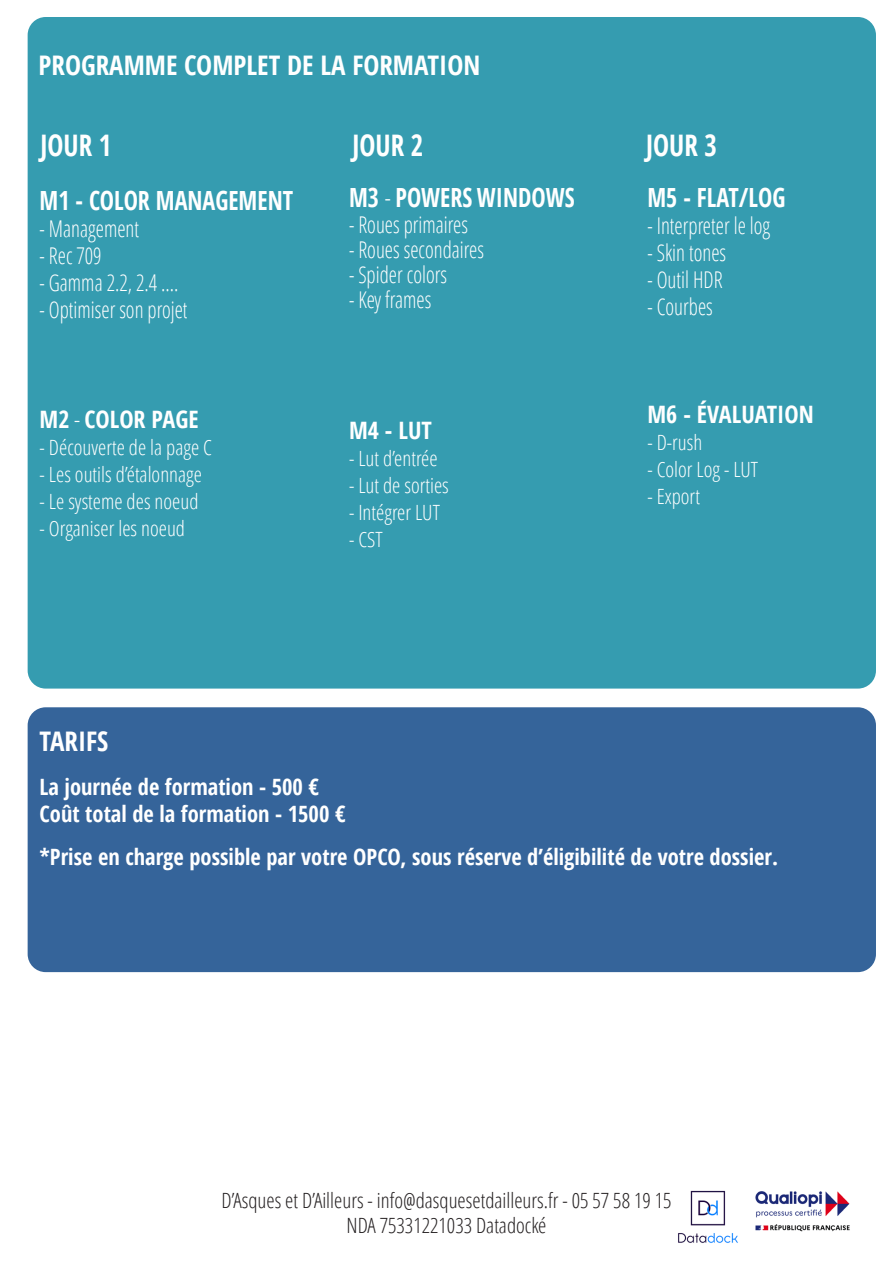
<style>
.page{position:relative;width:893px;height:1263px;background:#fff}
.page>*{position:absolute;margin:0;border:0;box-sizing:border-box;transform-origin:0 0}
.t1{font:700 condensed 29.7px "Open Sans";color:#fff;scale:.91 1}
.t2{font:700 condensed 27px "Open Sans";color:#fff}
.t3{font:700 condensed 26.4px "Open Sans";color:#fff;scale:.91 1}
.t4{font:700 condensed 24px "Open Sans";color:#fff}
.t5{font:300 condensed 23.1px "Open Sans";color:#fff;scale:.91 1}
.t6{font:700 condensed 22.5px "Open Sans";color:#fff}
.t7{font:300 condensed 21px "Open Sans";color:#fff}
.t8{font:300 condensed 21px/25.2px "Open Sans";color:#231f20;text-align:center}
.s1{font-weight:300}
</style>
<div class="page">
<img style="left:678px;top:1190px;width:60px;height:53px">
<img style="left:755px;top:1191px;width:95px;height:41px">
<div style="left:28px;top:17px;width:848px;height:671px;background:#359cb0;border-radius:18px"></div>
<div style="left:28px;top:707px;width:848px;height:265px;background:#35649a;border-radius:18px"></div>
<p class="t2" style="left:39px;top:46px;width:443px">PROGRAMME COMPLET DE LA FORMATION</p>
<p class="t1" style="left:40px;top:124px;width:79px">JOUR 1</p>
<p class="t1" style="left:352px;top:124px;width:79px">JOUR 2</p>
<p class="t1" style="left:646px;top:124px;width:79px">JOUR 3</p>
<p class="t3" style="left:40px;top:182px;width:280px">M1 - COLOR MANAGEMENT</p>
<p class="t5" style="left:40px;top:213px;width:111px">- Management</p>
<p class="t5" style="left:40px;top:240px;width:70px">- Rec 709</p>
<p class="t5" style="left:40px;top:267px;width:154px">- Gamma 2.2, 2.4 ....</p>
<p class="t5" style="left:40px;top:294px;width:164px">- Optimiser son projet</p>
<p class="t4" style="left:40px;top:403px;width:160px">M2 <span class="s1">-</span> COLOR PAGE</p>
<p class="t7" style="left:40px;top:433px;width:174px">- Découverte de la page C</p>
<p class="t7" style="left:40px;top:460px;width:164px">- Les outils d’étalonnage</p>
<p class="t7" style="left:40px;top:487px;width:160px">- Le systeme des noeud</p>
<p class="t7" style="left:40px;top:514px;width:147px">- Organiser les noeud</p>
<p class="t3" style="left:349px;top:179px;width:249px">M3 <span class="s1">-</span> POWERS WINDOWS</p>
<p class="t5" style="left:349px;top:209px;width:132px">- Roues primaires</p>
<p class="t5" style="left:349px;top:234px;width:150px">- Roues secondaires</p>
<p class="t5" style="left:349px;top:259px;width:109px">- Spider colors</p>
<p class="t5" style="left:349px;top:284px;width:92px">- Key frames</p>
<p class="t4" style="left:349px;top:413px;width:84px">M4 - LUT</p>
<p class="t7" style="left:349px;top:444px;width:90px">- Lut d’entrée</p>
<p class="t7" style="left:349px;top:471px;width:101px">- Lut de sorties</p>
<p class="t7" style="left:349px;top:498px;width:92px">- Intégrer LUT</p>
<p class="t7" style="left:349px;top:525px;width:35px">- CST</p>
<p class="t3" style="left:647px;top:179px;width:153px">M5 - FLAT/LOG</p>
<p class="t5" style="left:647px;top:210px;width:136px">- Interpreter le log</p>
<p class="t5" style="left:647px;top:237px;width:88px">- Skin tones</p>
<p class="t5" style="left:647px;top:264px;width:84px">- Outil HDR</p>
<p class="t5" style="left:647px;top:291px;width:73px">- Courbes</p>
<p class="t4" style="left:647px;top:398px;width:168px">M6 - ÉVALUATION</p>
<p class="t7" style="left:647px;top:429px;width:56px">- D-rush</p>
<p class="t7" style="left:647px;top:456px;width:112px">- Color Log - LUT</p>
<p class="t7" style="left:647px;top:483px;width:54px">- Export</p>
<p class="t2" style="left:39px;top:723px;width:70px">TARIFS</p>
<p class="t6" style="left:39px;top:771px;width:281px">La journée de formation - 500 €</p>
<p class="t6" style="left:39px;top:798px;width:307px">Coût total de la formation - 1500 €</p>
<p class="t6" style="left:39px;top:841px;width:740px">*Prise en charge possible par votre OPCO, sous réserve d’éligibilité de votre dossier.</p>
<p class="t8" style="left:221px;top:1187px;width:452px">D’Asques et D’Ailleurs - info@dasquesetdailleurs.fr - 05 57 58 19 15<br>NDA 75331221033 Datadocké</p>
</div>
